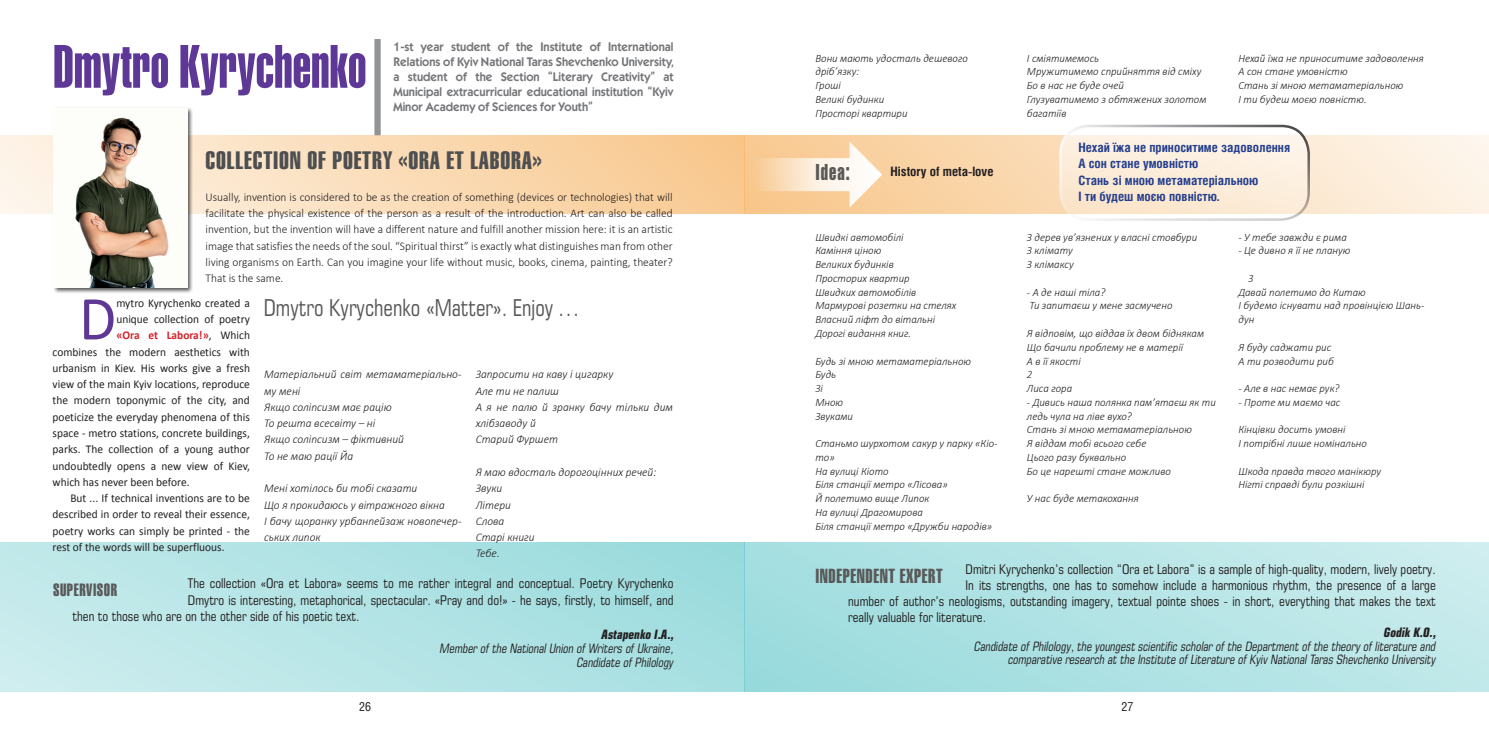
<style>
.page{position:relative;width:1489px;height:745px;background:#fff}
.page>*{position:absolute;margin:0;border:0;box-sizing:border-box;transform-origin:0 0}
.t1{font:63.12px "Calibri";color:#5f3896;scale:.96 1}
.t2{font:60px "Helios Extra Compressed";color:#5e3896;scale:.91 1}
.t3{font:24.75px "Helios Extra Compressed";letter-spacing:.03em;color:#4e4f50;scale:1.06 1}
.t4{font:22.5px "Europe Cond";color:#595959;scale:.96 1}
.t5{font:22.5px "Helios Extra Compressed";color:#595959;scale:.96 1}
.t6{font:20px "Helios Extra Compressed";letter-spacing:.03em;color:#595959;scale:.96 1}
.t7{font:17.5px "Helios Extra Compressed";letter-spacing:.03em;color:#595959;scale:.96 1}
.t8{font:12.88px "Europe Cond";color:#231f20}
.t9{font:700 12.88px/16.2px "Helios Cond";color:#253f8e}
.t10{font:700 12.88px "Helios Cond";color:#231f20}
.t11{font:italic 12.5px/13.8px "Europe Cond";color:#231f20;text-align:right;scale:.96 1}
.t12{font:600 12.5px/15px "Kabel C";color:#757679;text-align:justify;scale:.96 1}
.t13{font:italic 700 12.5px "Europe Cond";color:#231f20;scale:.96 1}
.t14{font:12.5px "Helios Cond";color:#231f20}
.t15{font:11.88px "Calibri";color:#231f20;scale:.96 1}
.t16{font:300 11.88px/16.2px "Calibri";color:#231f20;text-align:justify;scale:.96 1}
.t17{font:italic 300 11.88px/16.2px "Calibri";color:#231f20;scale:.96 1}
.t18{font:700 11.88px "Calibri";color:#d1232a;scale:.96 1}
.t19{font:italic 300 11.25px/13.8px "Calibri";color:#231f20;scale:.96 1}
.s1{font-weight:400;color:#231f20}
</style>
<div class="page">
<div style="left:744px;top:541px;width:744px;height:149px;background:linear-gradient(to right,#9adbdd,#c9ebec)"></div>
<div style="left:0;top:541px;width:744px;height:149px;background:linear-gradient(to right,#c8ebec,#9edcde)"></div>
<svg style="left:744px;top:135px;width:744px;height:79px;background:#fbe8d1"></svg>
<svg style="left:0;top:135px;width:744px;height:79px;background:#fadab4"></svg>
<div style="left:374px;top:39px;width:6px;height:96px;background:#919396"></div>
<div style="left:52px;top:107px;width:141px;height:187px;background:#231f20;opacity:.75"></div>
<img style="left:54px;top:108px;width:133px;height:180px">
<svg style="left:752px;top:135px;width:248px;height:472px"></svg>
<svg style="left:1015px;top:124px;width:193px;height:56px"></svg>
<svg style="left:1021px;top:203px;width:197px;height:376px"></svg>
<svg style="left:1235px;top:124px;width:195px;height:56px"></svg>
<svg style="left:1231px;top:203px;width:196px;height:349px"></svg>
<svg style="left:1060px;top:126px;width:248px;height:93px;background:#fcefdf"></svg>
<div style="left:1059px;top:125px;width:250px;height:96px;border:2px solid #fff;border-radius:28px"></div>
<h2 class="t2" style="left:53px;top:32px;width:346px">Dmytro Kyrychenko</h2>
<p class="t12" style="left:393px;top:39px;width:293px">1-st year student of the Institute of International Relations of Kyiv National Taras Shevchenko University, a student of the Section “Literary Creativity” at Municipal extracurricular educational institution “Kyiv Minor Academy of Sciences for Youth”</p>
<h3 class="t3" style="left:206px;top:146px;width:318px">COLLECTION OF POETRY «ORA ET LABORA»</h3>
<p class="t16" style="left:206px;top:188px;width:488px">Usually, invention is considered to be as the creation of something (devices or technologies) that will facilitate the physical existence of the person as a result of the introduction. Art can also be called invention, but the invention will have a different nature and fulfill another mission here: it is an artistic image that satisfies the needs of the soul. “Spiritual thirst” is exactly what distinguishes man from other living organisms on Earth. Can you imagine your life without music, books, cinema, painting, theater?<br>That is the same.</p>
<h1 class="t1" style="left:79px;top:279px;width:40px">D</h1>
<p class="t15" style="left:116px;top:295px;width:141px">mytro Kyrychenko created a</p>
<p class="t15" style="left:116px;top:311px;width:141px">unique collection of poetry</p>
<p class="t18" style="left:116px;top:328px;width:141px">«Ora et Labora!»<span class="s1">, Which</span></p>
<p class="t15" style="left:53px;top:344px;width:207px">combines the modern aesthetics with</p>
<p class="t15" style="left:53px;top:360px;width:207px">urbanism in Kiev. His works give a fresh</p>
<p class="t15" style="left:53px;top:376px;width:207px">view of the main Kyiv locations, reproduce</p>
<p class="t15" style="left:53px;top:393px;width:207px">the modern toponymic of the city, and</p>
<p class="t15" style="left:53px;top:409px;width:207px">poeticize the everyday phenomena of this</p>
<p class="t15" style="left:53px;top:425px;width:207px">space - metro stations, concrete buildings,</p>
<p class="t15" style="left:53px;top:441px;width:207px">parks. The collection of a young author</p>
<p class="t15" style="left:53px;top:458px;width:207px">undoubtedly opens a new view of Kiev,</p>
<p class="t15" style="left:53px;top:474px;width:144px">which has never been before.</p>
<p class="t15" style="left:70px;top:490px;width:188px">But ... If technical inventions are to be</p>
<p class="t15" style="left:53px;top:506px;width:207px">described in order to reveal their essence,</p>
<p class="t15" style="left:53px;top:523px;width:207px">poetry works can simply be printed - the</p>
<p class="t15" style="left:53px;top:539px;width:181px">rest of the words will be superfluous.</p>
<h3 class="t4" style="left:264px;top:293px;width:332px">Dmytro Kyrychenko «Matter». Enjoy …</h3>
<p class="t17" style="left:264px;top:366px;width:207px">Матеріальний світ метаматеріально&shy;му мені<br>Якщо соліпсизм має рацію<br>То решта всесвіту – ні<br>Якщо соліпсизм – фіктивний<br>То не маю рації Йа</p>
<p class="t17" style="left:264px;top:479px;width:207px">Мені хотілось би тобі сказати<br>Що я прокидаюсь у вітражного вікна<br>І бачу щоранку урбанпейзаж новопечер&shy;ських липок</p>
<p class="t17" style="left:475px;top:366px;width:207px">Запросити на каву і цигарку<br>Але ти не палиш<br>А я не палю й зранку бачу тільки дим хлібзаводу й<br>Старий Фуршет</p>
<p class="t17" style="left:475px;top:463px;width:190px">Я маю вдосталь дорогоцінних речей:<br>Звуки<br>Літери<br>Слова<br>Старі книги<br>Тебе.</p>
<h3 class="t7" style="left:53px;top:579px;width:68px">SUPERVISOR</h3>
<p class="t8" style="left:188px;top:575px;width:487px">The collection «Ora et Labora» seems to me rather integral and conceptual. Poetry Kyrychenko</p>
<p class="t8" style="left:188px;top:591px;width:487px">Dmytro is interesting, metaphorical, spectacular. «Pray and do!» - he says, firstly, to himself, and</p>
<p class="t8" style="left:72px;top:607px;width:288px">then to those who are on the other side of his poetic text.</p>
<p class="t13" style="left:601px;top:626px;width:77px">Astapenko I.A.,</p>
<p class="t11" style="left:440px;top:641px;width:245px">Member of the National Union of Writers of Ukraine,<br>Candidate of Philology</p>
<p class="t19" style="left:815px;top:51px;width:160px">Вони мають удосталь дешевого дріб’язку:<br>Гроші<br>Великі будинки<br>Просторі квартири</p>
<h3 class="t5" style="left:815px;top:159px;width:37px">Idea:</h3>
<p class="t10" style="left:890px;top:163px;width:104px">History of meta-love</p>
<p class="t19" style="left:815px;top:230px;width:148px">Швидкі автомобілі<br>Каміння ціною<br>Великих будинків<br>Просторих квартир<br>Швидких автомобілів<br>Мармурові розетки на стелях<br>Власний ліфт до вітальні<br>Дорогі видання книг.</p>
<p class="t19" style="left:815px;top:353px;width:164px">Будь зі мною метаматеріальною<br>Будь<br>Зі<br>Мною<br>Звуками</p>
<p class="t19" style="left:815px;top:436px;width:191px">Станьмо шурхотом сакур у парку «Кіо&shy;то»<br>На вулиці Кіото<br>Біля станції метро «Лісова»<br>Й полетимо вище Липок<br>На вулиці Драгомирова<br>Біля станції метро «Дружби народів»</p>
<p class="t19" style="left:1026px;top:51px;width:188px">І сміятимемось<br>Мружитимемо сприйняття від сміху<br>Бо в нас не буде очей<br>Глузуватимемо з обтяжених золотом багатіїв</p>
<p class="t19" style="left:1238px;top:51px;width:195px">Нехай їжа не приноситиме задоволення<br>А сон стане умовністю<br>Стань зі мною метаматеріальною<br>І ти будеш моєю повністю.</p>
<p class="t9" style="left:1078px;top:139px;width:213px">Нехай їжа не приноситиме задоволення<br>А сон стане умовністю<br>Стань зі мною метаматеріальною<br>І ти будеш моєю повністю.</p>
<p class="t19" style="left:1026px;top:230px;width:179px">З дерев ув’язнених у власні стовбури<br>З клімату<br>З клімаксу</p>
<p class="t19" style="left:1026px;top:285px;width:153px">- А де наші тіла?<br>Ти запитаєш у мене засмучено</p>
<p class="t19" style="left:1026px;top:326px;width:186px">Я відповім, що віддав їх двом біднякам<br>Що бачили проблему не в матерії<br>А в її якості<br>2<br>Лиса гора</p>
<p class="t19" style="left:1026px;top:395px;width:198px">- Дивись наша полянка пам’ятаєш як ти ледь чула на ліве вухо?<br>Стань зі мною метаматеріальною<br>Я віддам тобі всього себе<br>Цього разу буквально<br>Бо це нарешті стане можливо</p>
<p class="t19" style="left:1026px;top:491px;width:118px">У нас буде метакохання</p>
<p class="t19" style="left:1238px;top:230px;width:114px">- У тебе завжди є рима</p>
<p class="t19" style="left:1238px;top:243px;width:118px">- Це дивно я її не планую</p>
<p class="t19" style="left:1238px;top:271px;width:195px;text-indent:10px">3<br>Давай полетимо до Китаю<br>І будемо існувати над провінцією Шань&shy;дун</p>
<p class="t19" style="left:1238px;top:340px;width:101px">Я буду саджати рис<br>А ти розводити риб</p>
<p class="t19" style="left:1238px;top:381px;width:107px">- Але в нас немає рук?</p>
<p class="t19" style="left:1238px;top:395px;width:108px">- Проте ми маємо час</p>
<p class="t19" style="left:1238px;top:422px;width:135px">Кінцівки досить умовні<br>І потрібні лише номінально</p>
<p class="t19" style="left:1238px;top:463px;width:150px">Шкода правда твого манікюру<br>Нігті справді були розкішні</p>
<p class="t8" style="left:965px;top:560px;width:471px">Dmitri Kyrychenko’s collection “Ora et Labora” is a sample of high-quality, modern, lively poetry.</p>
<p class="t8" style="left:965px;top:576px;width:472px">In its strengths, one has to somehow include a harmonious rhythm, the presence of a large</p>
<p class="t8" style="left:848px;top:593px;width:589px">number of author’s neologisms, outstanding imagery, textual pointe shoes - in short, everything that makes the text</p>
<p class="t8" style="left:848px;top:609px;width:139px">really valuable for literature.</p>
<h3 class="t6" style="left:815px;top:564px;width:134px">INDEPENDENT EXPERT</h3>
<p class="t13" style="left:1383px;top:623px;width:56px">Godik K.O.,</p>
<p class="t11" style="left:974px;top:638px;width:482px">Candidate of Philology, the youngest scientific scholar of the Department of the theory of literature and comparative research at the Institute of Literature of Kyiv National Taras Shevchenko University</p>
<p class="t14" style="left:359px;top:699px;width:13px">26</p>
<p class="t14" style="left:1121px;top:699px;width:13px">27</p>
</div>
